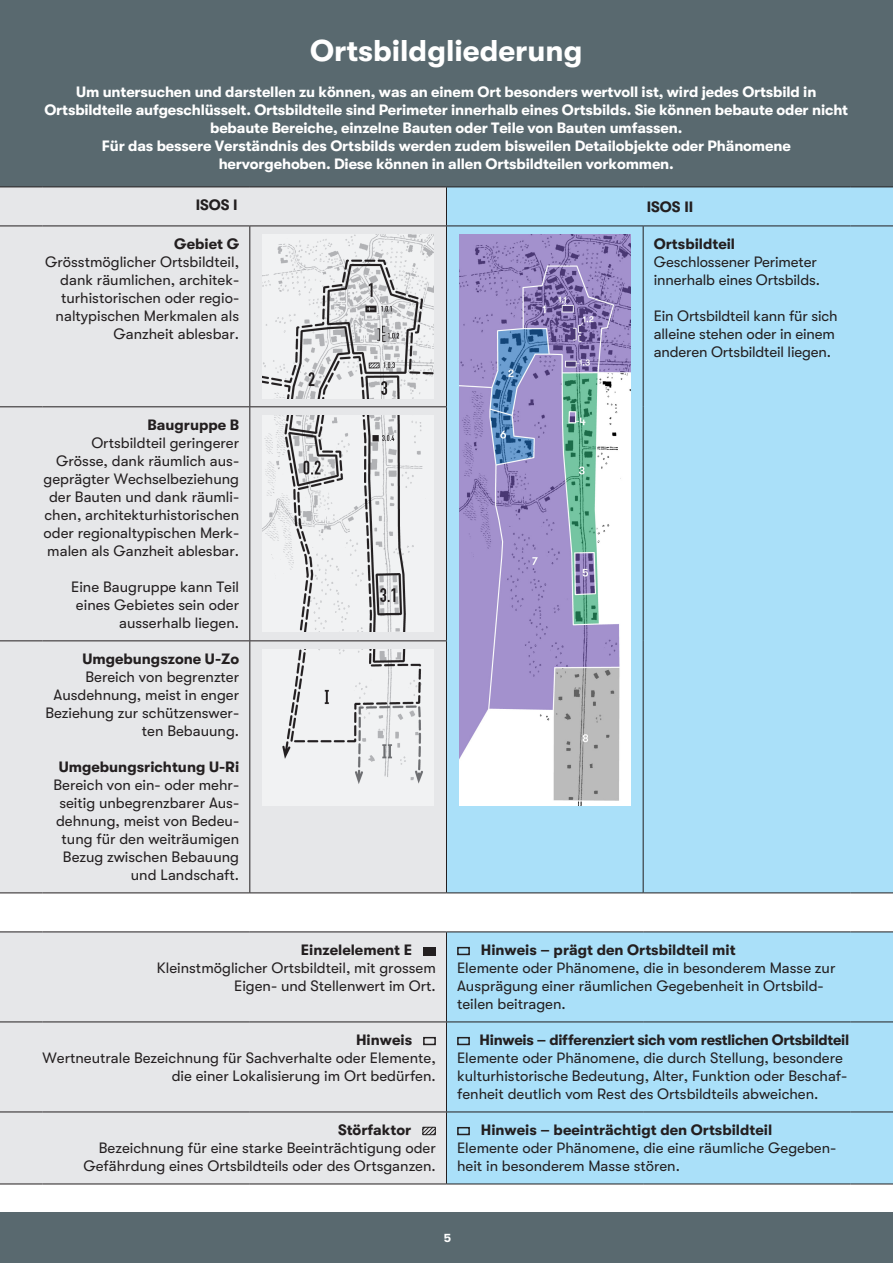
<style>
.page{position:relative;width:893px;height:1263px;background:#fff}
.page>*{position:absolute;margin:0;border:0;box-sizing:border-box;transform-origin:0 0}
.Texte{font:700 30px "GT Walsheim";color:#fff}
.Texte-2{font:15px/18px "GT Walsheim";color:#231f20;text-align:right}
.Texte-3{font:700 15px/18px "GT Walsheim";letter-spacing:-.01em;color:#fff;text-align:center}
.Texte-4{font:700 15px "GT Walsheim";color:#231f20}
.Texte-5{font:700 15px "GT Walsheim";letter-spacing:-.02em;color:#231f20}
.t1{font:700 12px "GT Walsheim";color:#fff}
</style>
<div class="page">
<div style="left:0;top:1213px;width:893px;height:50px;background:#59696f"></div>
<div style="left:0;top:0;width:893px;height:187px;background:#59696f"></div>
<div style="left:0;top:188px;width:446px;height:995px;background:#e6e7e9"></div>
<div style="left:446px;top:188px;width:447px;height:995px;background:#aae0f9"></div>
<hr style="left:0;top:226px;width:43px;height:1px;background:#231f20">
<hr style="left:43px;top:226px;width:207px;height:1px;background:#231f20">
<hr style="left:250px;top:226px;width:196px;height:1px;background:#231f20">
<hr style="left:446px;top:226px;width:197px;height:1px;background:#231f20">
<hr style="left:643px;top:226px;width:207px;height:1px;background:#231f20">
<hr style="left:850px;top:226px;width:43px;height:1px;background:#231f20">
<hr style="left:0;top:406px;width:43px;height:1px;background:#231f20">
<hr style="left:43px;top:406px;width:207px;height:1px;background:#231f20">
<hr style="left:250px;top:406px;width:197px;height:1px;background:#231f20">
<hr style="left:0;top:640px;width:43px;height:1px;background:#231f20">
<hr style="left:43px;top:640px;width:207px;height:1px;background:#231f20">
<hr style="left:250px;top:640px;width:197px;height:1px;background:#231f20">
<hr style="left:0;top:892px;width:43px;height:1px;background:#231f20">
<hr style="left:43px;top:892px;width:207px;height:1px;background:#231f20">
<hr style="left:250px;top:892px;width:196px;height:1px;background:#231f20">
<hr style="left:446px;top:892px;width:197px;height:1px;background:#231f20">
<hr style="left:643px;top:892px;width:207px;height:1px;background:#231f20">
<hr style="left:850px;top:892px;width:43px;height:1px;background:#231f20">
<hr style="left:0;top:931px;width:43px;height:1px;background:#231f20">
<hr style="left:43px;top:931px;width:207px;height:1px;background:#231f20">
<hr style="left:250px;top:931px;width:196px;height:1px;background:#231f20">
<hr style="left:446px;top:931px;width:197px;height:1px;background:#231f20">
<hr style="left:643px;top:931px;width:207px;height:1px;background:#231f20">
<hr style="left:850px;top:931px;width:43px;height:1px;background:#231f20">
<hr style="left:0;top:1021px;width:43px;height:1px;background:#231f20">
<hr style="left:43px;top:1021px;width:207px;height:1px;background:#231f20">
<hr style="left:250px;top:1021px;width:196px;height:1px;background:#231f20">
<hr style="left:446px;top:1021px;width:197px;height:1px;background:#231f20">
<hr style="left:643px;top:1021px;width:207px;height:1px;background:#231f20">
<hr style="left:850px;top:1021px;width:43px;height:1px;background:#231f20">
<hr style="left:0;top:1111px;width:43px;height:1px;background:#231f20">
<hr style="left:43px;top:1111px;width:207px;height:1px;background:#231f20">
<hr style="left:250px;top:1111px;width:196px;height:1px;background:#231f20">
<hr style="left:446px;top:1111px;width:197px;height:1px;background:#231f20">
<hr style="left:643px;top:1111px;width:207px;height:1px;background:#231f20">
<hr style="left:850px;top:1111px;width:43px;height:1px;background:#231f20">
<hr style="left:0;top:1183px;width:43px;height:1px;background:#231f20">
<hr style="left:43px;top:1183px;width:207px;height:1px;background:#231f20">
<hr style="left:250px;top:1183px;width:196px;height:1px;background:#231f20">
<hr style="left:446px;top:1183px;width:197px;height:1px;background:#231f20">
<hr style="left:643px;top:1183px;width:207px;height:1px;background:#231f20">
<hr style="left:850px;top:1183px;width:43px;height:1px;background:#231f20">
<hr style="left:446px;top:187px;width:1px;height:39px;background:#231f20">
<hr style="left:249px;top:226px;width:1px;height:180px;background:#231f20">
<hr style="left:446px;top:226px;width:1px;height:180px;background:#231f20">
<hr style="left:249px;top:407px;width:1px;height:233px;background:#231f20">
<hr style="left:446px;top:407px;width:1px;height:233px;background:#231f20">
<hr style="left:249px;top:641px;width:1px;height:251px;background:#231f20">
<hr style="left:446px;top:641px;width:1px;height:251px;background:#231f20">
<hr style="left:643px;top:226px;width:1px;height:181px;background:#231f20">
<hr style="left:643px;top:407px;width:1px;height:234px;background:#231f20">
<hr style="left:643px;top:641px;width:1px;height:251px;background:#231f20">
<hr style="left:446px;top:932px;width:1px;height:89px;background:#231f20">
<hr style="left:446px;top:1022px;width:1px;height:89px;background:#231f20">
<hr style="left:446px;top:1112px;width:1px;height:71px;background:#231f20">
<hr style="left:0;top:187px;width:43px;height:1px;background:#231f20">
<hr style="left:43px;top:187px;width:207px;height:1px;background:#231f20">
<hr style="left:250px;top:187px;width:196px;height:1px;background:#231f20">
<hr style="left:446px;top:187px;width:197px;height:1px;background:#231f20">
<hr style="left:643px;top:187px;width:207px;height:1px;background:#231f20">
<hr style="left:850px;top:187px;width:43px;height:1px;background:#231f20">
<img style="left:262px;top:234px;width:172px;height:164px">
<img style="left:459px;top:234px;width:172px;height:572px">
<img style="left:262px;top:415px;width:172px;height:216px">
<img style="left:262px;top:649px;width:172px;height:157px">
<svg style="left:423px;top:947px;width:13px;height:8px"></svg>
<div style="left:457px;top:947px;width:13px;height:8px;border:2px solid #231f20"></div>
<div style="left:423px;top:1037px;width:13px;height:8px;border:2px solid #231f20"></div>
<div style="left:457px;top:1037px;width:13px;height:8px;border:2px solid #231f20"></div>
<svg style="left:424px;top:1129px;width:10px;height:4px"></svg>
<div style="left:422px;top:1127px;width:14px;height:8px;border:1px solid #231f20"></div>
<div style="left:457px;top:1127px;width:13px;height:8px;border:2px solid #231f20"></div>
<p class="Texte" style="left:310px;top:33px;width:274px">Ortsbildgliederung</p>
<p class="Texte-3" style="left:44px;top:82px;width:805px">Um untersuchen und darstellen zu können, was an einem Ort besonders wertvoll ist, wird jedes Ortsbild in<br>Ortsbildteile aufgeschlüsselt. Ortsbildteile sind Perimeter innerhalb eines Ortsbilds. Sie können bebaute oder nicht bebaute Bereiche, einzelne Bauten oder Teile von Bauten umfassen.</p>
<p class="Texte-3" style="left:102px;top:136px;width:690px">Für das bessere Verständnis des Ortsbilds werden zudem bisweilen Detailobjekte oder Phänomene hervorgehoben. Diese können in allen Ortsbildteilen vorkommen.</p>
<p class="Texte-4" style="left:196px;top:197px;width:44px">ISOS I</p>
<p class="Texte-4" style="left:647px;top:198px;width:48px">ISOS II</p>
<p class="Texte-4" style="left:174px;top:236px;width:66px">Gebiet G</p>
<p class="Texte-2" style="left:45px;top:253px;width:196px">Grösstmöglicher Ortsbildteil, dank räumlichen, architek&shy;turhistorischen oder regio&shy;naltypischen Merkmalen als<br>Ganzheit ablesbar.</p>
<p class="Texte-4" style="left:654px;top:236px;width:83px">Ortsbildteil</p>
<p class="Texte-2" style="left:654px;top:253px;width:168px;text-align:left">Geschlossener Perimeter innerhalb eines Ortsbilds.</p>
<p class="Texte-2" style="left:654px;top:307px;width:185px;text-align:left">Ein Ortsbildteil kann für sich alleine stehen oder in einem anderen Ortsbildteil liegen.</p>
<p class="Texte-4" style="left:147px;top:416px;width:93px">Baugruppe B</p>
<p class="Texte-2" style="left:44px;top:434px;width:197px">Ortsbildteil geringerer<br>Grösse, dank räumlich aus&shy;geprägter Wechselbeziehung der Bauten und dank räumli&shy;chen, architekturhistorischen oder regionaltypischen Merk&shy;malen als Ganzheit ablesbar.</p>
<p class="Texte-2" style="left:71px;top:578px;width:169px">Eine Baugruppe kann Teil eines Gebietes sein oder ausserhalb liegen.</p>
<p class="Texte-4" style="left:82px;top:650px;width:158px">Umgebungszone U-Zo</p>
<p class="Texte-2" style="left:45px;top:668px;width:195px">Bereich von begrenzter<br>Ausdehnung, meist in enger<br>Beziehung zur schützenswer&shy;ten Bebauung.</p>
<p class="Texte-4" style="left:59px;top:758px;width:182px">Umgebungsrichtung U-Ri</p>
<p class="Texte-2" style="left:54px;top:776px;width:187px">Bereich von ein- oder mehr&shy;seitig unbegrenzbarer Aus&shy;dehnung, meist von Bedeu&shy;tung für den weiträumigen<br>Bezug zwischen Bebauung und Landschaft.</p>
<p class="Texte-4" style="left:301px;top:941px;width:113px">Einzelelement E</p>
<p class="Texte-2" style="left:157px;top:959px;width:280px">Kleinstmöglicher Ortsbildteil, mit grossem<br>Eigen- und Stellenwert im Ort.</p>
<p class="Texte-4" style="left:356px;top:1031px;width:58px">Hinweis</p>
<p class="Texte-2" style="left:43px;top:1049px;width:395px">Wertneutrale Bezeichnung für Sachverhalte oder Elemente, die einer Lokalisierung im Ort bedürfen.</p>
<p class="Texte-4" style="left:338px;top:1121px;width:75px">Störfaktor</p>
<p class="Texte-2" style="left:83px;top:1139px;width:354px">Bezeichnung für eine starke Beeinträchtigung oder<br>Gefährdung eines Ortsbildteils oder des Ortsganzen.</p>
<p class="Texte-4" style="left:481px;top:941px;width:256px">Hinweis – prägt den Ortsbildteil mit</p>
<p class="Texte-2" style="left:457px;top:959px;width:380px;text-align:left">Elemente oder Phänomene, die in besonderem Masse zur<br>Ausprägung einer räumlichen Gegebenheit in Ortsbild&shy;teilen beitragen.</p>
<p class="Texte-5" style="left:480px;top:1031px;width:371px">Hinweis – differenziert sich vom restlichen Ortsbildteil</p>
<p class="Texte-2" style="left:457px;top:1049px;width:392px;text-align:left">Elemente oder Phänomene, die durch Stellung, besondere kulturhistorische Bedeutung, Alter, Funktion oder Beschaf&shy;fenheit deutlich vom Rest des Ortsbildteils abweichen.</p>
<p class="Texte-4" style="left:481px;top:1121px;width:293px">Hinweis – beeinträchtigt den Ortsbildteil</p>
<p class="Texte-2" style="left:457px;top:1139px;width:381px;text-align:left">Elemente oder Phänomene, die eine räumliche Gegeben&shy;heit in besonderem Masse stören.</p>
<p class="t1" style="left:444px;top:1231px;width:9px">5</p>
</div>
